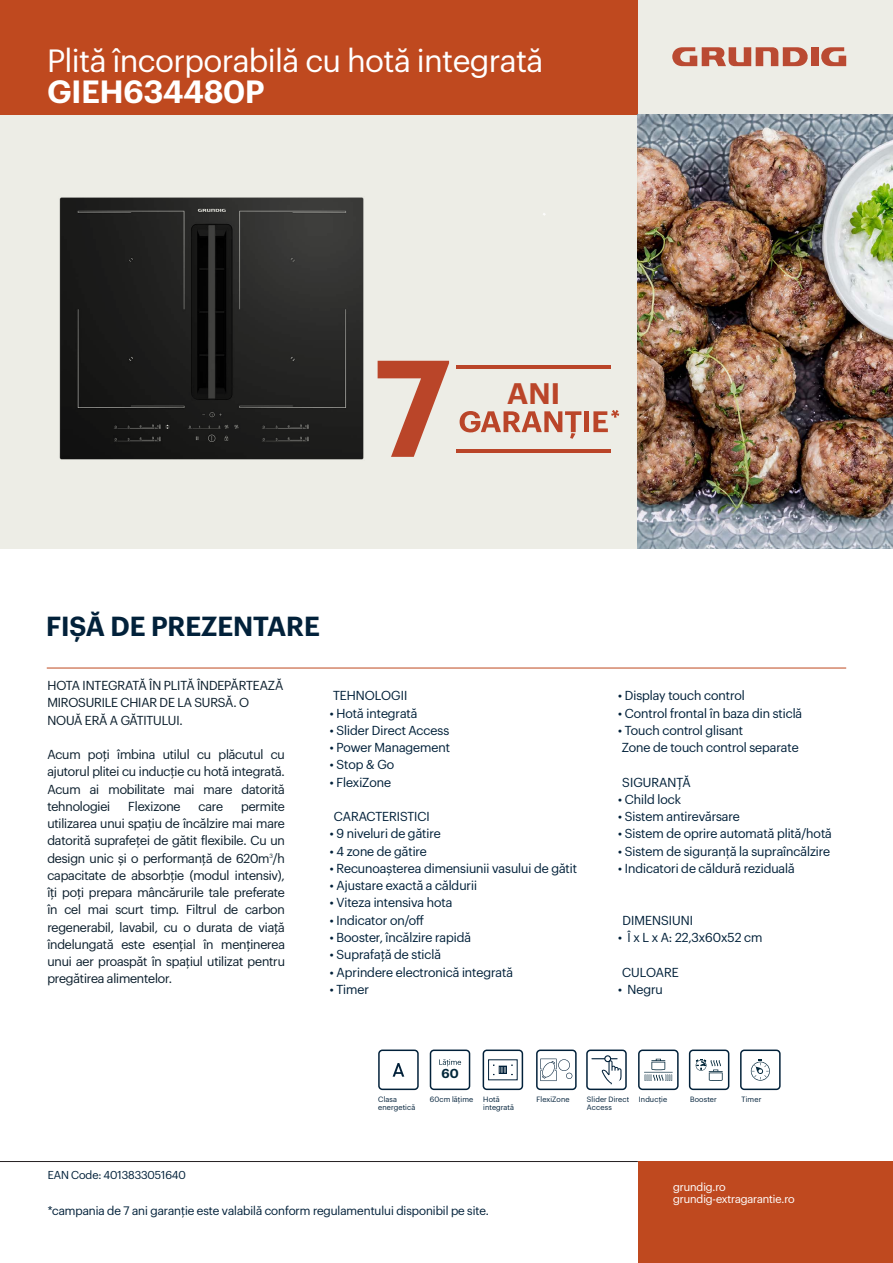
<style>
.page{position:relative;width:893px;height:1263px;background:#fff}
.page>*{position:absolute;margin:0;border:0;box-sizing:border-box;transform-origin:0 0}
.t1{font:31.5px "Grundig Basics";color:#fff}
.t2{font:600 31.5px "Grundig Basics";color:#fff}
.t3{font:600 29.1px "Grundig Basics";color:#ba4529}
.t4{font:600 27px "Grundig Basics";color:#02213a}
.t5{font:12.75px/17.2px "Grundig Basics";color:#02213a}
.t6{font:12.75px/17.2px "Grundig Basics";letter-spacing:-.01em;color:#0c1f2d;text-align:justify}
.t7{font:600 12.75px "Grundig Basics";color:#012639}
.t8{font:12px "Grundig Basics";color:#02213a}
.t9{font:11.25px/12.8px "Grundig Basics";letter-spacing:-.005em;color:#fff}
.t10{font:11.25px "Grundig Basics";letter-spacing:-.005em;color:#02213a}
.t11{font:7.5px/8.2px "Grundig Basics";letter-spacing:.02em;color:#02213a}
</style>
<div class="page">
<div style="left:0;top:0;width:893px;height:549px;background:#edede6"></div>
<div style="left:811px;top:47px;width:7px;height:19px;background:#ba4a32"></div>
<svg style="left:818px;top:47px;width:28px;height:19px"></svg>
<svg style="left:672px;top:47px;width:136px;height:19px"></svg>
<div style="left:0;top:0;width:638px;height:115px;background:#bf491f"></div>
<hr style="left:47px;top:668px;width:799px;height:1px;background:#bf491f">
<hr style="left:0;top:1161px;width:638px;height:1px;background:#231f20">
<div style="left:639px;top:1161px;width:254px;height:102px;background:#bf491f"></div>
<img style="left:59px;top:197px;width:305px;height:263px">
<img style="left:638px;top:115px;width:255px;height:434px">
<svg style="left:378px;top:361px;width:71px;height:96px"></svg>
<svg style="left:460px;top:411px;width:121px;height:28px"></svg>
<div style="left:584px;top:411px;width:5px;height:21px;background:#ba4529"></div>
<hr style="left:456px;top:365px;width:155px;height:3px;background:#ba4529">
<hr style="left:456px;top:449px;width:155px;height:3px;background:#ba4529">
<svg style="left:593px;top:410px;width:26px;height:22px"></svg>
<div style="left:638px;top:1049px;width:41px;height:41px;border:2px solid #02213a;border-radius:4px"></div>
<svg style="left:644px;top:1059px;width:29px;height:22px"></svg>
<div style="left:740px;top:1049px;width:41px;height:41px;border:2px solid #02213a;border-radius:3px"></div>
<svg style="left:751px;top:1059px;width:19px;height:21px"></svg>
<div style="left:689px;top:1049px;width:40px;height:41px;border:2px solid #02213a;border-radius:3px"></div>
<svg style="left:696px;top:1059px;width:27px;height:22px"></svg>
<svg style="left:540px;top:1058px;width:32px;height:23px"></svg>
<div style="left:536px;top:1049px;width:41px;height:41px;border:2px solid #02213a;border-radius:3px"></div>
<svg style="left:493px;top:1065px;width:20px;height:10px"></svg>
<div style="left:483px;top:1049px;width:40px;height:41px;border:2px solid #02213a;border-radius:3px"></div>
<svg style="left:591px;top:1055px;width:31px;height:29px"></svg>
<div style="left:586px;top:1049px;width:41px;height:41px;border:2px solid #02213a;border-radius:3px"></div>
<div style="left:430px;top:1049px;width:40px;height:41px;border:2px solid #02213a;border-radius:3px"></div>
<svg style="left:439px;top:1059px;width:22px;height:7px"></svg>
<svg style="left:393px;top:1063px;width:11px;height:14px"></svg>
<div style="left:378px;top:1049px;width:41px;height:41px;border:2px solid #02213a;border-radius:3px"></div>
<h1 class="t1" style="left:47px;top:37px;width:497px">Plită încorporabilă cu hotă integrată</h1>
<h1 class="t2" style="left:47px;top:68px;width:219px">GIEH634480P</h1>
<h2 class="t3" style="left:507px;top:371px;width:54px">ANI</h2>
<h3 class="t4" style="left:46px;top:605px;width:275px">FIȘĂ DE PREZENTARE</h3>
<p class="t6" style="left:47px;top:676px;width:237px;text-align:left">HOTA INTEGRATĂ ÎN PLITĂ ÎNDEPĂRTEAZĂ<br>MIROSURILE CHIAR DE LA SURSĂ. O<br>NOUĂ ERĂ A GĂTITULUI.</p>
<p class="t6" style="left:47px;top:745px;width:239px">Acum poți îmbina utilul cu plăcutul cu ajutorul plitei cu inducție cu hotă integrată.<br>Acum ai mobilitate mai mare datorită tehnologiei</p>
<p class="t6" style="left:128px;top:796px;width:54px">Flexizone</p>
<p class="t6" style="left:199px;top:796px;width:26px">care</p>
<p class="t6" style="left:47px;top:796px;width:239px;text-indent:194px">permite utilizarea unui spațiu de încălzire mai mare datorită suprafeței de gătit flexibile. Cu un design unic și o performanță de 620m<sup>3</sup>/h capacitate de absorbție (modul intensiv), îți poți prepara mâncărurile tale preferate în cel mai scurt timp. Filtrul de carbon regenerabil, lavabil, cu o durata de viață îndelungată este esențial în menținerea unui aer proaspăt în spațiul utilizat pentru pregătirea alimentelor.</p>
<p class="t5" style="left:333px;top:686px;width:76px">TEHNOLOGII</p>
<p class="t5" style="left:330px;top:703px;width:89px">• Hotă integrată</p>
<p class="t5" style="left:330px;top:721px;width:121px">• Slider Direct Access</p>
<p class="t5" style="left:330px;top:738px;width:122px">• Power Management</p>
<p class="t5" style="left:330px;top:755px;width:66px">• Stop &amp; Go</p>
<p class="t5" style="left:330px;top:772px;width:63px">• FlexiZone</p>
<p class="t5" style="left:334px;top:807px;width:97px">CARACTERISTICI</p>
<p class="t5" style="left:330px;top:824px;width:112px">• 9 niveluri de gătire</p>
<p class="t5" style="left:330px;top:841px;width:98px">• 4 zone de gătire</p>
<p class="t5" style="left:330px;top:859px;width:249px">• Recunoașterea dimensiunii vasului de gătit</p>
<p class="t5" style="left:330px;top:876px;width:148px">• Ajustare exactă a căldurii</p>
<p class="t5" style="left:330px;top:893px;width:124px">• Viteza intensiva hota</p>
<p class="t5" style="left:330px;top:910px;width:95px">• Indicator on/off</p>
<p class="t5" style="left:330px;top:928px;width:143px">• Booster, încălzire rapidă</p>
<p class="t5" style="left:330px;top:945px;width:113px">• Suprafaţă de sticlă</p>
<p class="t5" style="left:330px;top:962px;width:184px">• Aprindere electronică integrată</p>
<p class="t5" style="left:330px;top:979px;width:40px">• Timer</p>
<p class="t5" style="left:618px;top:686px;width:128px">• Display touch control</p>
<p class="t5" style="left:618px;top:703px;width:185px">• Control frontal în baza din sticlă</p>
<p class="t5" style="left:618px;top:721px;width:182px">• Touch control glisant<br>Zone de touch control separate</p>
<p class="t5" style="left:622px;top:772px;width:70px">SIGURANȚĂ</p>
<p class="t5" style="left:618px;top:790px;width:64px">• Child lock</p>
<p class="t5" style="left:618px;top:807px;width:123px">• Sistem antirevărsare</p>
<p class="t5" style="left:618px;top:824px;width:215px">• Sistem de oprire automată plită/hotă</p>
<p class="t5" style="left:618px;top:841px;width:213px">• Sistem de siguranță la supraîncălzire</p>
<p class="t5" style="left:618px;top:859px;width:178px">• Indicatori de căldură reziduală</p>
<p class="t5" style="left:623px;top:910px;width:72px">DIMENSIUNI</p>
<p class="t5" style="left:618px;top:928px;width:146px">• Î x L x A: 22,3x60x52 cm</p>
<p class="t5" style="left:622px;top:962px;width:58px">CULOARE</p>
<p class="t5" style="left:618px;top:979px;width:46px">• Negru</p>
<p class="t10" style="left:48px;top:1167px;width:139px">EAN Code: 4013833051640</p>
<p class="t7" style="left:442px;top:1064px;width:19px">60</p>
<p class="t11" style="left:378px;top:1094px;width:39px">Clasa energetică</p>
<p class="t11" style="left:536px;top:1094px;width:35px">FlexiZone</p>
<p class="t11" style="left:430px;top:1094px;width:45px">60cm lățime</p>
<p class="t11" style="left:483px;top:1094px;width:18px">Hotă</p>
<p class="t11" style="left:639px;top:1094px;width:30px">Inducție</p>
<p class="t11" style="left:742px;top:1094px;width:21px">Timer</p>
<p class="t11" style="left:483px;top:1103px;width:32px">integrată</p>
<p class="t11" style="left:587px;top:1094px;width:44px">Slider Direct</p>
<p class="t11" style="left:690px;top:1094px;width:28px">Booster</p>
<p class="t11" style="left:587px;top:1103px;width:26px">Access</p>
<p class="t8" style="left:48px;top:1201px;width:443px">*campania de 7 ani garanție este valabilă conform regulamentului disponibil pe site.</p>
<p class="t9" style="left:673px;top:1179px;width:123px">grundig.ro grundig-extragarantie.ro</p>
</div>
